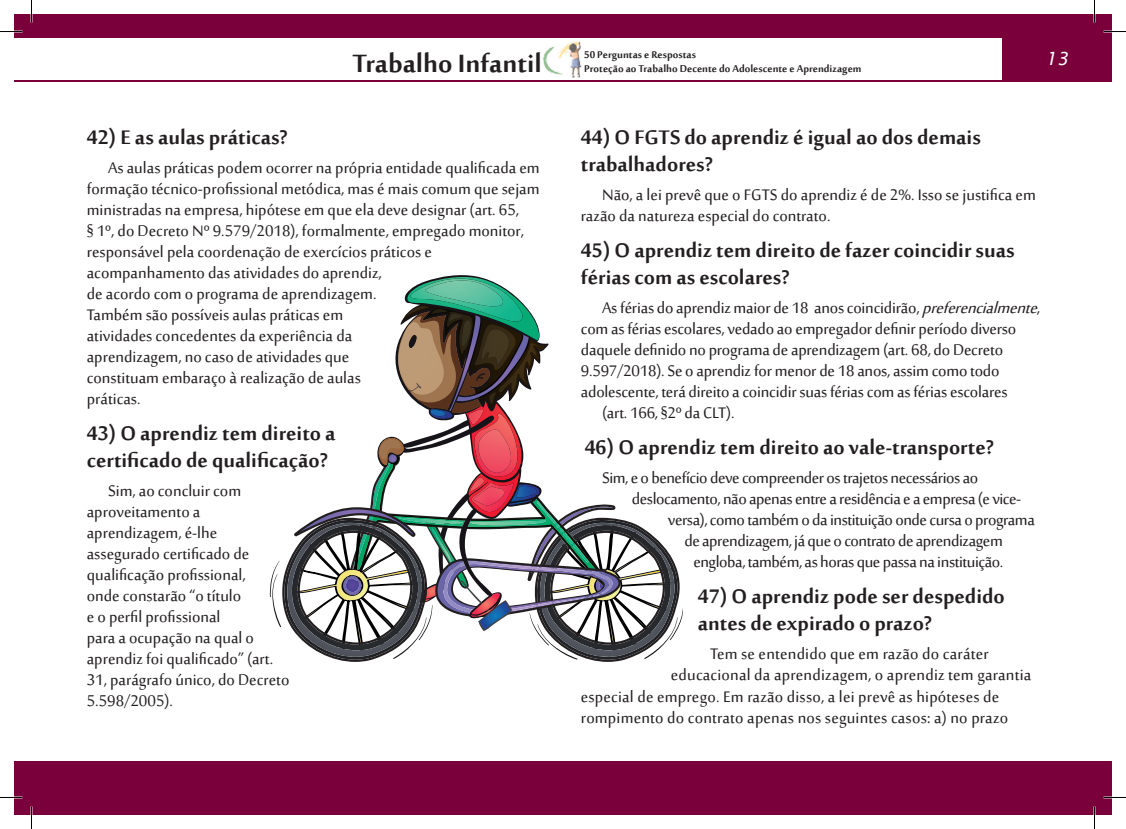
<style>
.page{position:relative;width:1126px;height:829px;background:#fff}
.page>*{position:absolute;margin:0;border:0;box-sizing:border-box;transform-origin:0 0}
.t1{font:700 34.5px "Sakkal Majalla";color:#231f20}
.t2{font:700 27px/27px "Sakkal Majalla";color:#231f20}
.t3{font:21px/21px "Sakkal Majalla";color:#231f20}
.t4{font:21px "Sakkal Majalla";letter-spacing:-.02em;color:#231f20}
.t5{font:italic 18px "Lucida Sans";color:#fff}
.t6{font:700 13.5px/14.5px "Sakkal Majalla";color:#231f20}
.s1{font-style:italic}
</style>
<div class="page">
<div style="left:14px;top:760px;width:1098px;height:54px;background:#7a003b"></div>
<div style="left:14px;top:14px;width:1098px;height:24px;background:#7a003b"></div>
<div style="left:1002px;top:38px;width:110px;height:43px;background:#7a003b"></div>
<img style="left:543px;top:41px;width:38px;height:36px">
<hr style="left:14px;top:80px;width:1097px;height:1px;background:#7a003b">
<svg style="left:269px;top:277px;width:413px;height:384px"></svg>
<hr style="left:0;top:796px;width:22px;height:2px;background:#fff">
<hr style="left:1103px;top:796px;width:23px;height:2px;background:#fff">
<svg style="left:0;top:31px;width:22px;height:1px"></svg>
<svg style="left:1103px;top:31px;width:23px;height:1px"></svg>
<svg style="left:0;top:797px;width:22px;height:1px"></svg>
<svg style="left:1103px;top:797px;width:23px;height:1px"></svg>
<svg style="left:31px;top:0;width:1px;height:22px"></svg>
<svg style="left:31px;top:806px;width:1px;height:22px"></svg>
<svg style="left:1094px;top:0;width:1px;height:22px"></svg>
<svg style="left:1094px;top:806px;width:1px;height:22px"></svg>
<h1 class="t1" style="left:353px;top:45px;width:191px">Trabalho Infantil</h1>
<p class="t6" style="left:584px;top:48px;width:279px">50 Perguntas e Respostas<br>Proteção ao Trabalho Decente do Adolescente e Aprendizagem</p>
<p class="t5" style="left:1045px;top:48px;width:24px">13</p>
<p class="t2" style="left:87px;top:125px;width:202px">42) E as aulas práticas?</p>
<p class="t3" style="left:87px;top:158px;width:454px;text-indent:21px">As aulas práticas podem ocorrer na própria entidade qualificada em formação técnico-profissional metódica, mas é mais comum que sejam ministradas na empresa, hipótese em que ela deve designar (art. 65,<br>§ 1º, do Decreto Nº 9.579/2018), formalmente, empregado monitor, responsável pela coordenação de exercícios práticos e acompanhamento das atividades do aprendiz,<br>de acordo com o programa de aprendizagem.<br>Também são possíveis aulas práticas em<br>atividades concedentes da experiência da<br>aprendizagem, no caso de atividades que<br>constituam embaraço à realização de aulas<br>práticas.</p>
<p class="t2" style="left:87px;top:421px;width:250px">43) O aprendiz tem direito a certificado de qualificação?</p>
<p class="t3" style="left:87px;top:481px;width:204px;text-indent:21px">Sim, ao concluir com aproveitamento a aprendizagem, é-lhe assegurado certificado de qualificação profissional,<br>onde constarão “o título<br>e o perfil profissional<br>para a ocupação na qual o aprendiz foi qualificado” (art.<br>31, parágrafo único, do Decreto<br>5.598/2005).</p>
<p class="t2" style="left:581px;top:125px;width:402px">44) O FGTS do aprendiz é igual ao dos demais trabalhadores?</p>
<p class="t3" style="left:581px;top:185px;width:457px;text-indent:21px">Não, a lei prevê que o FGTS do aprendiz é de 2%. Isso se justifica em razão da natureza especial do contrato.</p>
<p class="t2" style="left:581px;top:238px;width:435px">45) O aprendiz tem direito de fazer coincidir suas férias com as escolares?</p>
<p class="t3" style="left:602px;top:298px;width:443px">As férias do aprendiz maior de 18 anos coincidirão, <span class="s1">preferencialmente</span>,</p>
<p class="t3" style="left:581px;top:319px;width:437px">com as férias escolares, vedado ao empregador definir período diverso</p>
<p class="t3" style="left:581px;top:340px;width:424px">daquele definido no programa de aprendizagem (art. 68, do Decreto</p>
<p class="t3" style="left:581px;top:361px;width:420px">9.597/2018). Se o aprendiz for menor de 18 anos, assim como todo</p>
<p class="t3" style="left:581px;top:382px;width:428px">adolescente, terá direito a coincidir suas férias com as férias escolares</p>
<p class="t3" style="left:602px;top:403px;width:134px">(art. 166, §2º da CLT).</p>
<p class="t2" style="left:585px;top:435px;width:411px">46) O aprendiz tem direito ao vale-transporte?</p>
<p class="t4" style="left:602px;top:466px;width:378px">Sim, e o benefício deve compreender os trajetos necessários ao</p>
<p class="t4" style="left:632px;top:487px;width:391px">deslocamento, não apenas entre a residência e a empresa (e vice-</p>
<p class="t4" style="left:668px;top:508px;width:369px">versa), como também o da instituição onde cursa o programa</p>
<p class="t4" style="left:684px;top:529px;width:320px">de aprendizagem, já que o contrato de aprendizagem</p>
<p class="t4" style="left:693px;top:550px;width:312px">engloba, também, as horas que passa na instituição.</p>
<p class="t2" style="left:698px;top:584px;width:309px">47) O aprendiz pode ser despedido antes de expirado o prazo?</p>
<p class="t3" style="left:710px;top:644px;width:280px">Tem se entendido que em razão do caráter</p>
<p class="t3" style="left:671px;top:665px;width:362px">educacional da aprendizagem, o aprendiz tem garantia</p>
<p class="t3" style="left:581px;top:686px;width:420px">especial de emprego. Em razão disso, a lei prevê as hipóteses de</p>
<p class="t3" style="left:581px;top:707px;width:429px">rompimento do contrato apenas nos seguintes casos: a) no prazo</p>
</div>
